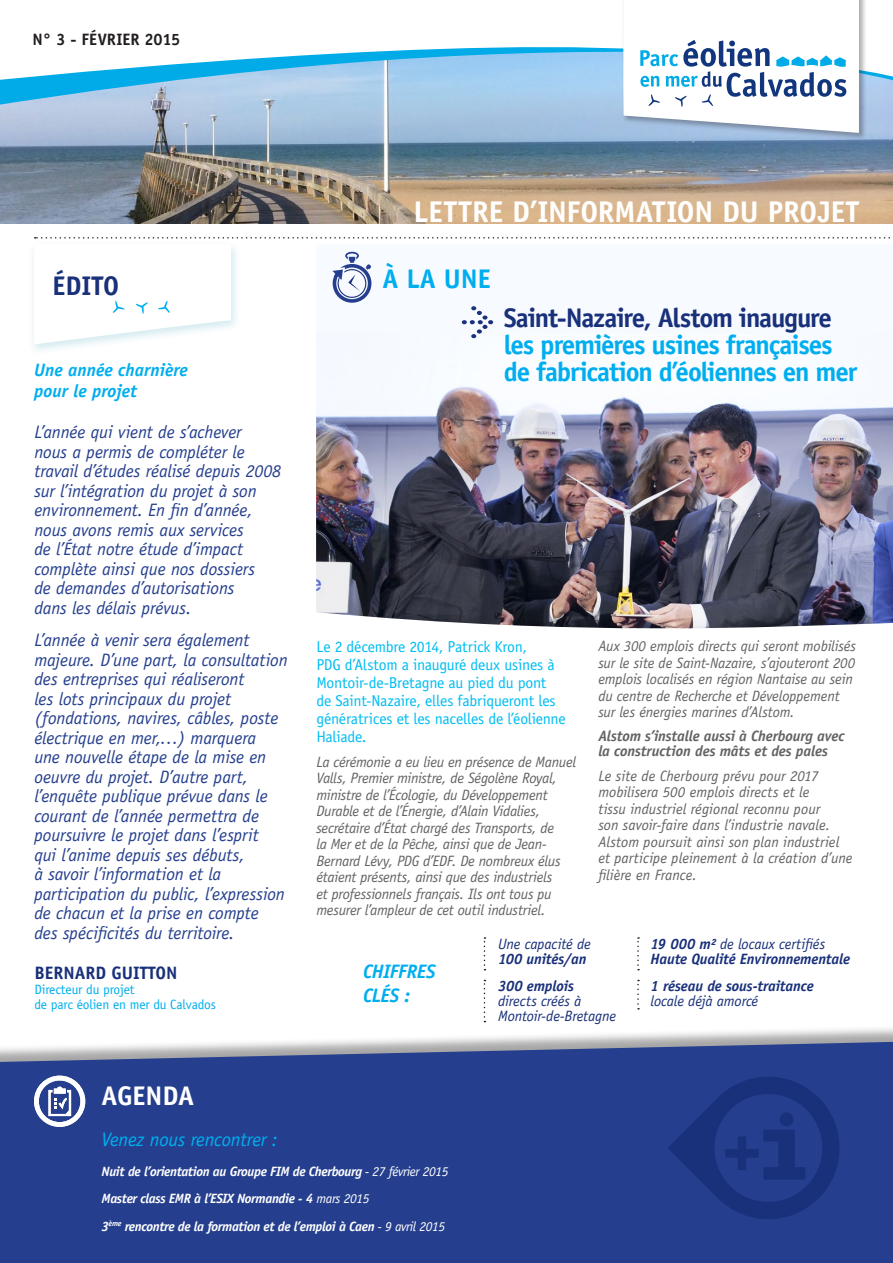
<style>
.page{position:relative;width:893px;height:1263px;background:#fff}
.page>*{position:absolute;margin:0;border:0;box-sizing:border-box;transform-origin:0 0}
.t1{font:700 30px "Officina Sans";letter-spacing:-.005em;color:#fff}
.t2{font:700 27px/27px "Officina Sans";letter-spacing:-.04em;color:#00aeef}
.t3{font:700 27px "Officina Sans";letter-spacing:-.02em;color:#19307a}
.t4{font:700 27px "Officina Sans";letter-spacing:-.01em;color:#fff}
.t5{font:italic 19.5px "Officina Sans";letter-spacing:-.01em;color:#00aeef}
.t6{font:italic 700 19.5px/23.5px "Officina Sans";letter-spacing:-.015em;color:#00aeef}
.t7{font:italic 18px/19.5px "Officina Sans";letter-spacing:-.01em;color:#253f8e}
.t8{font:italic 700 18px/21px "Officina Sans";color:#00aeef}
.t9{font:700 18px "Officina Sans";color:#19307a}
.t10{font:700 16.5px "Officina Sans";color:#231f20}
.t11{font:15.75px/18px "Officina Sans";letter-spacing:-.015em;color:#01bdf2}
.t12{font:italic 15px/16.5px "Officina Sans";letter-spacing:-.01em;color:#636366}
.t13{font:italic 700 15px/15px "Officina Sans";letter-spacing:-.01em;color:#19307a}
.t14{font:italic 700 15px/15px "Officina Sans";letter-spacing:-.01em;color:#636366}
.t15{font:italic 15px/15px "Officina Sans";letter-spacing:-.01em;color:#19307a}
.t16{font:italic 700 13.5px "Officina Sans";letter-spacing:-.03em;color:#fff}
.t17{font:13.5px/15px "Officina Sans";letter-spacing:-.01em;color:#00aeef}
.s1{font-weight:400}
</style>
<div class="page">
<img style="left:316px;top:350px;width:577px;height:279px">
<img style="left:0;top:108px;width:893px;height:115px">
<div style="left:27px;top:240px;width:214px;height:116px;background:#1c95b4;opacity:.2"></div>
<svg style="left:0;top:47px;width:893px;height:61px"></svg>
<div style="left:622px;top:0;width:245px;height:140px;background:#231f20;opacity:.35"></div>
<svg style="left:623px;top:0;width:236px;height:133px"></svg>
<svg style="left:34px;top:237px;width:856px;height:107px"></svg>
<div style="left:0;top:1024px;width:893px;height:239px;background:#231f20;opacity:.4"></div>
<div style="left:0;top:1042px;width:893px;height:221px;background:#253f8e"></div>
<div style="left:34px;top:1076px;width:51px;height:51px;border:5px solid #fff;border-radius:50%"></div>
<svg style="left:48px;top:1087px;width:23px;height:29px"></svg>
<svg style="left:668px;top:1070px;width:178px;height:156px;background:#203986"></svg>
<svg style="left:484px;top:937px;width:1px;height:33px"></svg>
<svg style="left:484px;top:980px;width:1px;height:42px"></svg>
<svg style="left:637px;top:937px;width:2px;height:33px"></svg>
<svg style="left:637px;top:980px;width:2px;height:29px"></svg>
<p class="t10" style="left:33px;top:29px;width:149px">N° 3 - février 2015</p>
<h2 class="t3" style="left:53px;top:269px;width:68px">édito</h2>
<p class="t8" style="left:34px;top:359px;width:155px">Une année charnière pour le projet</p>
<p class="t7" style="left:34px;top:423px;width:248px">L’année qui vient de s’achever<br>nous a permis de compléter le travail d’études réalisé depuis 2008 sur l’intégration du projet à son environnement. En fin d’année, nous avons remis aux services<br>de l’état notre étude d’impact complète ainsi que nos dossiers<br>de demandes d’autorisations<br>dans les délais prévus.</p>
<p class="t7" style="left:34px;top:630px;width:255px">L’année à venir sera également majeure. D’une part, la consultation des entreprises qui réaliseront<br>les lots principaux du projet (fondations, navires, câbles, poste électrique en mer,…) marquera<br>une nouvelle étape de la mise en oeuvre du projet. D’autre part, l’enquête publique prévue dans le courant de l’année permettra de poursuivre le projet dans l’esprit<br>qui l’anime depuis ses débuts,<br>à savoir l’information et la participation du public, l’expression de chacun et la prise en compte<br>des spécificités du territoire.</p>
<p class="t9" style="left:34px;top:962px;width:145px">Bernard Guitton</p>
<p class="t17" style="left:34px;top:982px;width:183px">Directeur du projet<br>de parc éolien en mer du Calvados</p>
<h2 class="t4" style="left:102px;top:1079px;width:94px">agenda</h2>
<h3 class="t5" style="left:102px;top:1128px;width:178px">Venez nous rencontrer :</h3>
<h1 class="t1" style="left:414px;top:193px;width:447px">Lettre d’information du projet</h1>
<h2 class="t2" style="left:382px;top:265px;width:78px">à LA UNE</h2>
<h2 class="t3" style="left:504px;top:301px;width:330px">Saint-N azaire, Alstom inaugure</h2>
<h2 class="t2" style="left:504px;top:331px;width:355px">les premières usines françaises de fabrication d’éoliennes en mer</h2>
<p class="t11" style="left:316px;top:637px;width:251px">Le 2 décembre 2014, Patrick Kron,<br>PDG d’Alstom a inauguré deux usines à Montoir-de-Bretagne au pied du pont<br>de Saint-Nazaire, elles fabriqueront les génératrices et les nacelles de l’éolienne Haliade.</p>
<p class="t12" style="left:316px;top:753px;width:261px">La cérémonie a eu lieu en présence de Manuel Valls, Premier ministre, de Ségolène Royal, ministre de l’Écologie, du Développement Durable et de l’Énergie, d’Alain Vidalies, secrétaire d’état chargé des Transports, de<br>la Mer et de la Pêche, ainsi que de Jean-Bernard Lévy, PDG d’EDF. De nombreux élus étaient présents, ainsi que des industriels<br>et professionnels français. Ils ont tous pu mesurer l’ampleur de cet outil industriel.</p>
<p class="t12" style="left:598px;top:638px;width:259px">Aux 300 emplois directs qui seront mobilisés sur le site de Saint-Nazaire, s’ajouteront 200 emplois localisés en région Nantaise au sein du centre de Recherche et Développement sur les énergies marines d’Alstom.</p>
<p class="t14" style="left:598px;top:728px;width:248px">Alstom s’installe aussi à Cherbourg avec la construction des mâts et des pales</p>
<p class="t12" style="left:598px;top:767px;width:256px">Le site de Cherbourg prévu pour 2017 mobilisera 500 emplois directs et le<br>tissu industriel régional reconnu pour<br>son savoir-faire dans l’industrie navale.<br>Alstom poursuit ainsi son plan industriel et participe pleinement à la création d’une filière en France.</p>
<h3 class="t6" style="left:363px;top:960px;width:49px">Chiffres clés :</h3>
<p class="t15" style="left:498px;top:936px;width:94px">Une capacité de</p>
<p class="t13" style="left:498px;top:951px;width:90px">100 unités/an</p>
<p class="t13" style="left:498px;top:978px;width:77px">300 emplois</p>
<p class="t15" style="left:498px;top:993px;width:119px">directs créés à<br>Montoir-de-Bretagne</p>
<p class="t13" style="left:651px;top:936px;width:201px">19 000 m² <span class="s1">de locaux certifiés<br></span>Haute Qualité Environnementale</p>
<p class="t13" style="left:651px;top:978px;width:165px">1 réseau de sous-traitance</p>
<p class="t15" style="left:651px;top:993px;width:109px">locale déjà amorcé</p>
<p class="t16" style="left:102px;top:1163px;width:348px">Nuit de l’orientation au Groupe FIM de Cherbourg <span class="s1">- 27 février 2015</span></p>
<p class="t16" style="left:102px;top:1191px;width:270px">Master class EMR à l’ESIX Normandie - 4 <span class="s1">mars 2015</span></p>
<p class="t16" style="left:102px;top:1218px;width:345px">3<sup>ème</sup> rencontre de la formation et de l’emploi à Caen <span class="s1">- 9 avril 2015</span></p>
</div>
